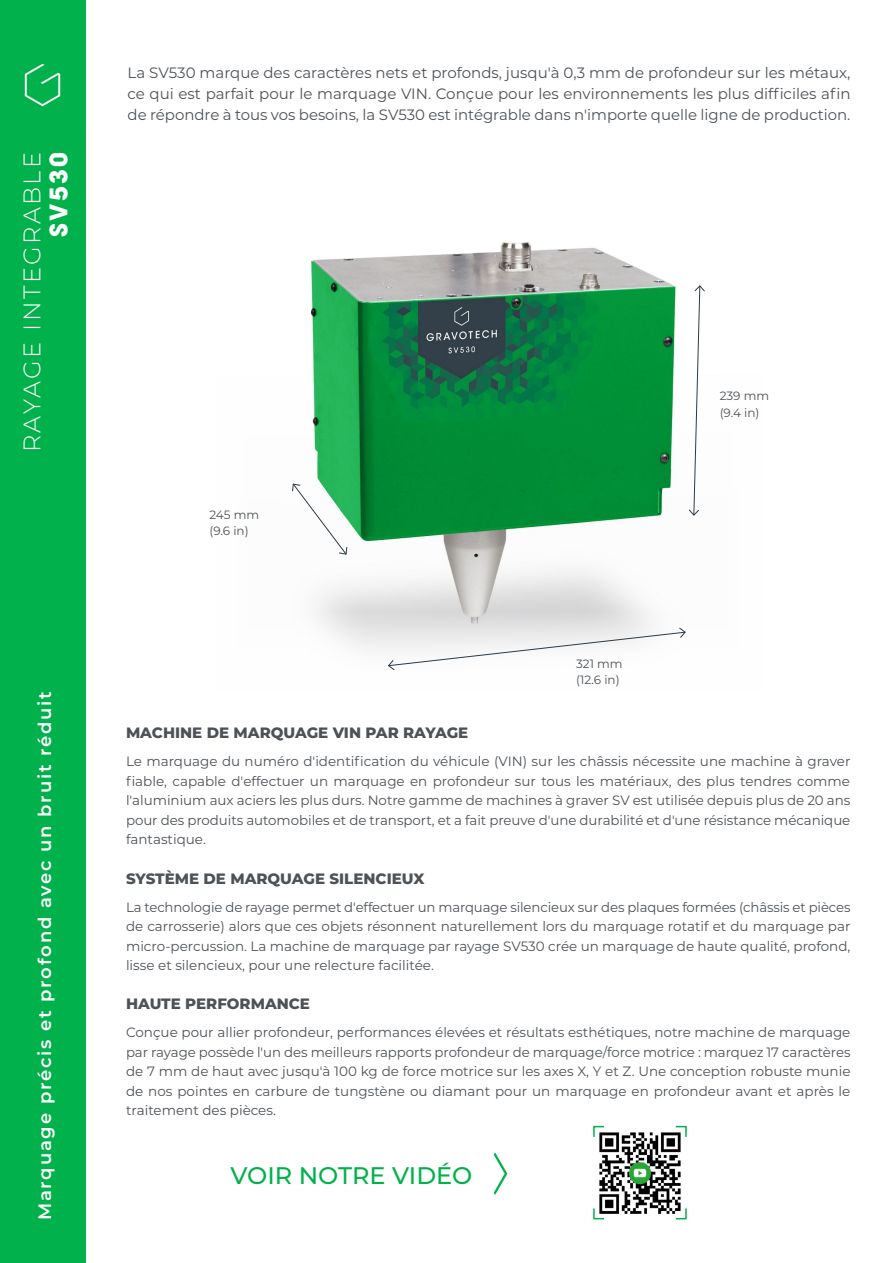
<style>
.page{position:relative;width:893px;height:1263px;background:#fff}
.page>*{position:absolute;margin:0;border:0;box-sizing:border-box;transform-origin:0 0}
.t1{font:300 24px "Montserrat";letter-spacing:.1em;color:#fff}
.t2{font:500 24px "Montserrat";color:#00b14c}
.t3{font:700 24px "Avant Garde";letter-spacing:.1em;color:#fff}
.t4{font:600 18px "Montserrat";letter-spacing:.1em;color:#fff}
.t5{font:15px/21px "Montserrat";color:#4d5257;text-align:justify}
.t6{font:800 15px "Montserrat";color:#4d5257}
.t7{font:13.5px/19.5px "Montserrat";color:#4d5257;text-align:justify}
.t8{font:12px/16.5px "Montserrat";color:#4d5257}
</style>
<div class="page">
<div style="left:0;top:0;width:85px;height:1263px;background:#00b14c"></div>
<svg style="left:25px;top:64px;width:35px;height:42px"></svg>
<img style="left:310px;top:242px;width:366px;height:409px">
<svg style="left:387px;top:627px;width:299px;height:44px"></svg>
<svg style="left:292px;top:483px;width:56px;height:72px"></svg>
<svg style="left:688px;top:285px;width:17px;height:231px"></svg>
<svg style="left:494px;top:1152px;width:13px;height:43px"></svg>
<svg style="left:593px;top:1125px;width:12px;height:12px"></svg>
<svg style="left:593px;top:1208px;width:12px;height:12px"></svg>
<svg style="left:675px;top:1125px;width:12px;height:12px"></svg>
<svg style="left:675px;top:1208px;width:12px;height:12px"></svg>
<img style="left:598px;top:1131px;width:83px;height:83px">
<h1 class="t1" style="left:16px;top:452px;width:302px;rotate:-90deg">RAYAGE INTEGRABLE</h1>
<h1 class="t3" style="left:43px;top:237px;width:87px;rotate:-90deg">SV530</h1>
<h2 class="t4" style="left:32px;top:1220px;width:531px;rotate:-90deg">Marquage précis et profond avec un bruit réduit</h2>
<p class="t5" style="left:128px;top:62px;width:724px">La SV530 marque des caractères nets et profonds, jusqu'à 0,3 mm de profondeur sur les métaux, ce qui est parfait pour le marquage VIN. Conçue pour les environnements les plus difficiles afin de répondre à tous vos besoins, la SV530 est intégrable dans n'importe quelle ligne de production.</p>
<p class="t8" style="left:209px;top:506px;width:51px">245 mm (9.6 in)</p>
<p class="t8" style="left:576px;top:655px;width:48px">321 mm (12.6 in)</p>
<p class="t8" style="left:720px;top:388px;width:51px">239 mm (9.4 in)</p>
<p class="t6" style="left:126px;top:722px;width:344px">MACHINE DE MARQUAGE VIN PAR RAYAGE</p>
<p class="t7" style="left:126px;top:751px;width:726px">Le marquage du numéro d'identification du véhicule (VIN) sur les châssis nécessite une machine à graver fiable, capable d'effectuer un marquage en profondeur sur tous les matériaux, des plus tendres comme l'aluminium aux aciers les plus durs. Notre gamme de machines à graver SV est utilisée depuis plus de 20 ans pour des produits automobiles et de transport, et a fait preuve d'une durabilité et d'une résistance mécanique fantastique.</p>
<p class="t6" style="left:126px;top:867px;width:300px">SYSTÈME DE MARQUAGE SILENCIEUX</p>
<p class="t7" style="left:126px;top:896px;width:726px">La technologie de rayage permet d'effectuer un marquage silencieux sur des plaques formées (châssis et pièces de carrosserie) alors que ces objets résonnent naturellement lors du marquage rotatif et du marquage par micro-percussion. La machine de marquage par rayage SV530 crée un marquage de haute qualité, profond, lisse et silencieux, pour une relecture facilitée.</p>
<p class="t6" style="left:126px;top:993px;width:186px">HAUTE PERFORMANCE</p>
<p class="t7" style="left:126px;top:1022px;width:726px">Conçue pour allier profondeur, performances élevées et résultats esthétiques, notre machine de marquage par rayage possède l'un des meilleurs rapports profondeur de marquage/force motrice : marquez 17 caractères de 7 mm de haut avec jusqu'à 100 kg de force motrice sur les axes X, Y et Z. Une conception robuste munie de nos pointes en carbure de tungstène ou diamant pour un marquage en profondeur avant et après le traitement des pièces.</p>
<h1 class="t2" style="left:231px;top:1159px;width:243px">VOIR NOTRE VIDÉO</h1>
</div>
